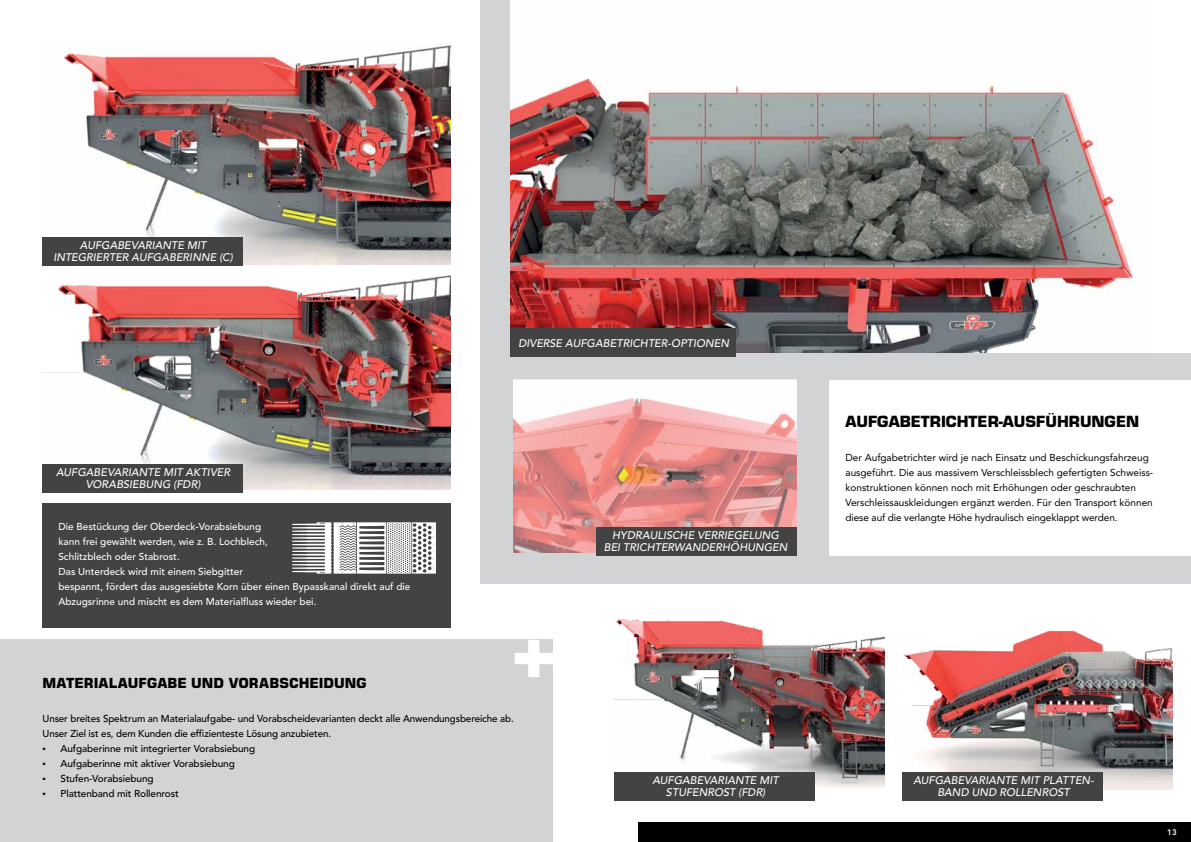
<style>
.page{position:relative;width:1191px;height:842px;background:#fff}
.page>*{position:absolute;margin:0;border:0;box-sizing:border-box;transform-origin:0 0}
.t1{font:700 15px "Eurostile LT Std";color:#000}
.t2{font:700 14px "Eurostile LT Pro";color:#000}
.t3{font:italic 500 11px/12px "Avenir LT Pro";color:#fff;text-align:center}
.t4{font:10px/15px "Avenir LT Pro";color:#000}
.t5{font:500 10px/15px "Avenir LT Pro";letter-spacing:-.01em;color:#000}
.t6{font:500 10px/15px "Avenir LT Pro";color:#fff}
.t7{font:800 8px "Avenir LT Pro";color:#fff}
.s1{font-family:"Myriad Pro";font-weight:400;font-size:12px}
</style>
<div class="page">
<div style="left:0;top:640px;width:553px;height:202px;background:#d1d3d4"></div>
<svg style="left:514px;top:640px;width:39px;height:37px"></svg>
<div style="left:481px;top:0;width:710px;height:583px;background:#d1d3d4"></div>
<div style="left:829px;top:380px;width:362px;height:176px;background:#fff"></div>
<div style="left:511px;top:0;width:680px;height:352px;background:#fff"></div>
<img style="left:511px;top:78px;width:622px;height:274px">
<div style="left:43px;top:503px;width:407px;height:125px;background:#424342"></div>
<div style="left:638px;top:822px;width:553px;height:20px;background:#000"></div>
<svg style="left:292px;top:522px;width:144px;height:52px"></svg>
<div style="left:511px;top:328px;width:225px;height:29px;background:#424342"></div>
<img style="left:903px;top:630px;width:269px;height:159px">
<div style="left:902px;top:772px;width:201px;height:29px;background:#424342"></div>
<img style="left:614px;top:619px;width:270px;height:169px">
<div style="left:614px;top:772px;width:201px;height:29px;background:#424342"></div>
<img style="left:42px;top:45px;width:408px;height:444px">
<div style="left:42px;top:464px;width:201px;height:28px;background:#424342"></div>
<div style="left:42px;top:237px;width:201px;height:29px;background:#424342"></div>
<img style="left:513px;top:380px;width:284px;height:173px">
<div style="left:596px;top:527px;width:200px;height:29px;background:#424342"></div>
<p class="t3" style="left:53px;top:239px;width:181px">AUFGABEVARIANTE MIT<br>INTEGRIERTER AUFGABERINNE (C)</p>
<p class="t3" style="left:56px;top:467px;width:175px">AUFGABEVARIANTE MIT AKTIVER<br>VORABSIEBUNG (FDR)</p>
<p class="t6" style="left:58px;top:519px;width:353px">Die Bestückung der Oberdeck-Vorabsiebung<br>kann frei gewählt werden, wie z. B. Lochblech,<br>Schlitzblech oder Stabrost.<br>Das Unterdeck wird mit einem Siebgitter<br>bespannt, fördert das ausgesiebte Korn über einen Bypasskanal direkt auf die Abzugsrinne und mischt es dem Materialfluss wieder bei.</p>
<p class="t3" style="left:518px;top:337px;width:212px">DIVERSE AUFGABETRICHTER-OPTIONEN</p>
<p class="t3" style="left:604px;top:530px;width:185px">HYDRAULISCHE VERRIEGELUNG<br>BEI TRICHTERWANDERHÖHUNGEN</p>
<h2 class="t2" style="left:43px;top:674px;width:326px">MATERIALAUFGABE UND VORABSCHEIDUNG</h2>
<p class="t5" style="left:43px;top:711px;width:473px">Unser breites Spektrum an Materialaufgabe- und Vorabscheidevarianten deckt alle Anwendungsbereiche ab.<br>Unser Ziel ist es, dem Kunden die effizienteste Lösung anzubieten.</p>
<p class="t5" style="left:43px;top:741px;width:214px"><span class="s1">•</span> Aufgaberinne mit integrierter Vorabsiebung</p>
<p class="t5" style="left:43px;top:756px;width:194px"><span class="s1">•</span> Aufgaberinne mit aktiver Vorabsiebung</p>
<p class="t5" style="left:43px;top:771px;width:113px"><span class="s1">•</span> Stufen-Vorabsiebung</p>
<p class="t5" style="left:43px;top:786px;width:138px"><span class="s1">•</span> Plattenband mit Rollenrost</p>
<p class="t3" style="left:652px;top:774px;width:128px">AUFGABEVARIANTE MIT<br>STUFENROST (FDR)</p>
<h1 class="t1" style="left:845px;top:412px;width:295px">AUFGABETRICHTER-AUSFÜHRUNGEN</h1>
<p class="t4" style="left:845px;top:450px;width:309px">Der Aufgabetrichter wird je nach Einsatz und Beschickungsfahrzeug ausgeführt. Die aus massivem Verschleissblech gefertigten Schweiss&shy;konstruktionen können noch mit Erhöhungen oder geschraubten Verschleissauskleidungen ergänzt werden. Für den Transport können diese auf die verlangte Höhe hydraulisch eingeklappt werden.</p>
<p class="t3" style="left:913px;top:774px;width:182px">AUFGABEVARIANTE MIT PLATTEN-<br>BAND UND ROLLENROST</p>
<p class="t7" style="left:1167px;top:827px;width:11px">13</p>
</div>
